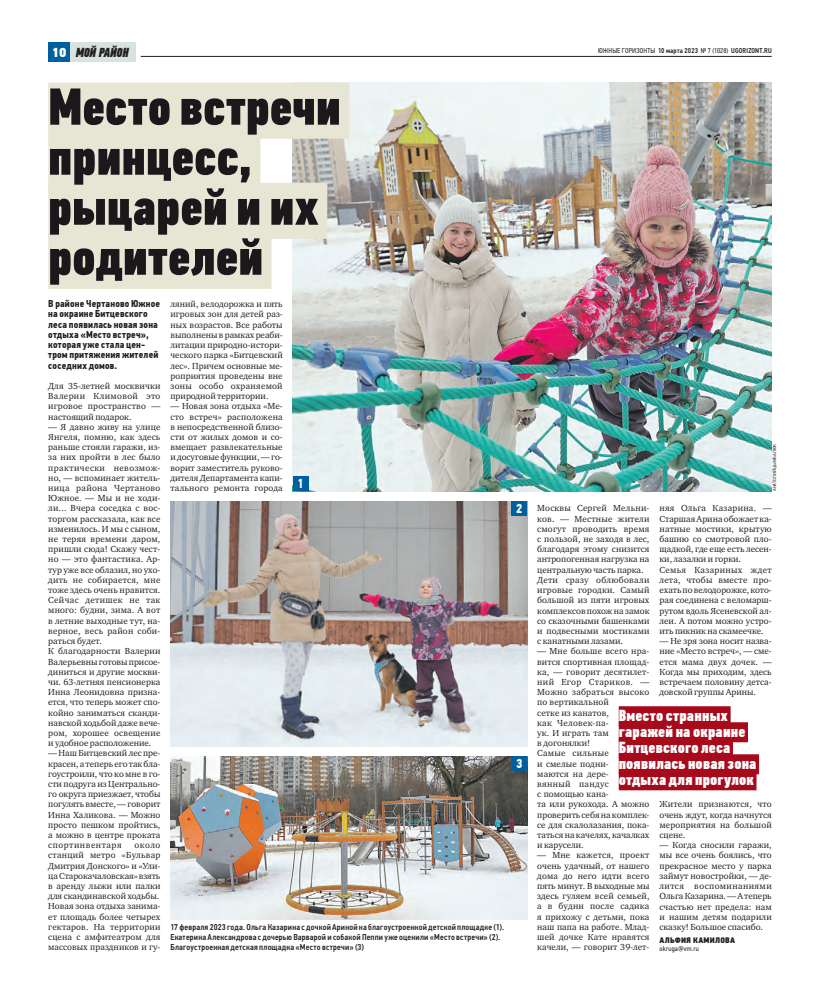
<style>
.page{position:relative;width:820px;height:993px;background:#fff}
.page>*{position:absolute;margin:0;border:0;box-sizing:border-box;transform-origin:0 0}
.t1{font:52px/50px "PF Din Text Comp Pro X Black";letter-spacing:.005em;color:#1a181b}
.t2{font:16px/16px "PF Din Text Comp Pro X Black";letter-spacing:.01em;color:#fff}
.t3{font:italic 13px "PF Din Text Comp Pro X Black";letter-spacing:-.015em;color:#231f20}
.t4{font:700 13px "PF Din Text Cond Pro";color:#fff}
.t5{font:700 10px/10.2px "PF Din Text Cond Pro";letter-spacing:.015em;color:#231f20}
.t6{font:9px/10.2px "Charter ITC";letter-spacing:.01em;color:#231f20;text-align:justify}
.t7{font:500 8.5px/10.2px "PF Din Text Cond Pro";letter-spacing:.02em;color:#231f20}
.t8{font:8px "PF Din Text Cond Pro X Black";letter-spacing:.03em;color:#231f20}
.t9{font:500 7px "PF Din Text Cond Pro";letter-spacing:.02em;color:#231f20}
.t10{font:7px "PF Din Text Cond Pro";letter-spacing:.03em;color:#231f20}
.t11{font:4.5px "PF Din Text Pro";color:#231f20}
.s1{font-family:"PF Din Text Pro";font-weight:900;font-style:normal;color:#fff}
.s2{font-weight:400}
</style>
<div class="page">
<hr style="left:141px;top:56px;width:630px;height:1px;background:#231f20">
<div style="left:70px;top:43px;width:65px;height:19px;background:#d6e3e0"></div>
<div style="left:48px;top:43px;width:22px;height:19px;background:#005f9d"></div>
<img style="left:292px;top:83px;width:479px;height:408px">
<div style="left:48px;top:83px;width:301px;height:56px;background:#e7e5d4"></div>
<div style="left:48px;top:133px;width:212px;height:56px;background:#e7e5d4"></div>
<div style="left:48px;top:183px;width:279px;height:56px;background:#e7e5d4"></div>
<div style="left:48px;top:233px;width:223px;height:56px;background:#e7e5d4"></div>
<img style="left:170px;top:501px;width:357px;height:245px">
<img style="left:170px;top:756px;width:357px;height:163px">
<div style="left:618px;top:706px;width:112px;height:20px;background:#a70a1a"></div>
<div style="left:618px;top:722px;width:129px;height:20px;background:#a70a1a"></div>
<div style="left:618px;top:738px;width:114px;height:20px;background:#a70a1a"></div>
<div style="left:618px;top:754px;width:140px;height:20px;background:#a70a1a"></div>
<div style="left:618px;top:770px;width:138px;height:20px;background:#a70a1a"></div>
<div style="left:292px;top:476px;width:16px;height:15px;background:#005f9d"></div>
<div style="left:511px;top:501px;width:16px;height:15px;background:#005f9d"></div>
<div style="left:511px;top:756px;width:16px;height:15px;background:#005f9d"></div>
<h3 class="t3" style="left:52px;top:47px;width:78px"><span class="s1">10</span> МОЙ РАЙОН</h3>
<p class="t9" style="left:598px;top:47px;width:175px"><span class="s2">ЮЖНЫЕ ГОРИЗОНТЫ</span> 10 марта 2023 <span class="s2">№ 7 (1028)</span> UGORIZONT.RU</p>
<h1 class="t1" style="left:48px;top:87px;width:294px">Место встречи принцесс, рыцарей и их родителей</h1>
<p class="t6" style="left:170px;top:299px;width:114px">ляний, велодорожка и пять игровых зон для детей раз&shy;ных возрастов. Все работы выполнены в рамках реаби&shy;литации природно-истори&shy;ческого парка «Битцевский лес». Причем основные ме&shy;роприятия проведены вне зоны особо охраняемой природной территории.</p>
<p class="t6" style="left:170px;top:401px;width:114px">— Новая зона отдыха «Ме&shy;сто встреч» расположена в непосредственной близо&shy;сти от жилых домов и со&shy;вмещает развлекательные и досуговые функции, — го&shy;ворит заместитель руково&shy;дителя Департамента капи&shy;тального ремонта города</p>
<p class="t5" style="left:48px;top:299px;width:113px">В районе Чертаново Южное на окраине Битцевского леса появилась новая зона отдыха «Место встреч», которая уже стала цен&shy;тром притяжения жителей соседних домов.</p>
<p class="t6" style="left:48px;top:380px;width:114px">Для 35-летней москвички Валерии Климовой это игровое пространство — настоящий подарок.</p>
<p class="t6" style="left:48px;top:421px;width:114px;text-align:left">— Я давно живу на улице<br>Янгеля, помню, как здесь раньше стояли гаражи, из&shy;за них пройти в лес было практически невозмож&shy;но, — вспоминает житель&shy;ница района Чертаново<br>Южное. — Мы и не ходи&shy;ли... Вчера соседка с вос&shy;торгом рассказала, как все изменилось. И мы с сыном, не теряя времени даром, пришли сюда! Скажу чест&shy;но — это фантастика. Ар&shy;тур уже все облазил, но ухо&shy;дить не собирается, мне тоже здесь очень нравится.<br>Сейчас детишек не так много: будни, зима. А вот в летние выходные тут, на&shy;верное, весь район соби&shy;раться будет.<br>К благодарности Валерии<br>Валерьевны готовы присое&shy;диниться и другие москви&shy;чи. 63-летняя пенсионерка<br>Инна Леонидовна призна&shy;ется, что теперь может спо&shy;койно заниматься сканди&shy;навской ходьбой даже вече&shy;ром, хорошее освещение и удобное расположение.</p>
<p class="t6" style="left:48px;top:748px;width:114px">— Наш Битцевский лес пре&shy;красен, а теперь его так бла&shy;гоустроили, что ко мне в го&shy;сти подруга из Центрально&shy;го округа приезжает, чтобы погулять вместе, — говорит Инна Халикова. — Можно просто пешком пройтись, а можно в центре проката спортинвентаря</p>
<h3 class="t4" style="left:297px;top:478px;width:8px">1</h3>
<p class="t6" style="left:48px;top:839px;width:114px;text-indent:86px">около станций метро «Бульвар Дмитрия Донского» и «Ули&shy;ца Старокачаловская» взять в аренду лыжи или палки для скандинавской ходьбы.<br>Новая зона отдыха занима&shy;ет площадь более четырех гектаров. На территории сцена с амфитеатром для массовых праздников и гу-</p>
<p class="t7" style="left:170px;top:922px;width:335px">17 февраля 2023 года. Ольга Казарина с дочкой Ариной на благоустроенной детской площадке (1).<br>Екатерина Александрова с дочерью Варварой и собакой Пеппи уже оценили «Место встречи» (2).<br>Благоустроенная детская площадка «Место встречи» (3)</p>
<h3 class="t4" style="left:516px;top:503px;width:8px">2</h3>
<h3 class="t4" style="left:516px;top:758px;width:8px">3</h3>
<p class="t11" style="left:772px;top:491px;width:48px;rotate:-90deg">АНАТОЛИЙ ЦЫМБАЛЮК</p>
<p class="t6" style="left:537px;top:503px;width:114px;text-align:left">Москвы Сергей Мельни&shy;ков. — Местные жители смогут проводить время с пользой, не заходя в лес, благодаря этому снизится антропогенная нагрузка на центральную часть парка.<br>Дети сразу облюбовали игровые городки. Самый большой из пяти игровых комплексов похож на замок со сказочными башенками и подвесными мостиками с канатными лазами.</p>
<p class="t6" style="left:537px;top:646px;width:114px;text-align:left">— Мне больше всего нра&shy;вится спортивная площад&shy;ка, — говорит десятилет&shy;ний Егор Стариков. —<br>Можно забраться высоко по вертикальной<br>сетке из канатов,<br>как Человек-па-<br>ук. И играть там<br>в догонялки!<br>Самые сильные<br>и смелые подни-<br>маются на дере-<br>вянный пандус<br>с помощью кана-<br>та или рукохода. А можно проверить себя на комплек&shy;се для скалолазания, пока&shy;таться на качелях, качалках и карусели.</p>
<p class="t6" style="left:537px;top:850px;width:114px">— Мне кажется, проект очень удачный, от нашего дома до него идти всего пять минут. В выходные мы здесь гуляем всей семьей, а в будни после садика я прихожу с детьми, пока наш папа на работе. Млад&shy;шей дочке Кате нравятся качели, — говорит 39-лет-</p>
<p class="t6" style="left:659px;top:503px;width:114px;text-align:left">няя Ольга Казарина. —<br>Старшая Арина обожает ка&shy;натные мостики, крытую башню со смотровой пло&shy;щадкой, где еще есть лесен&shy;ки, лазалки и горки.<br>Семья Казариных ждет лета, чтобы вместе про&shy;ехать по велодорожке, кото&shy;рая соединена с веломарш&shy;рутом вдоль Ясеневской ал&shy;леи. А потом можно устро&shy;ить пикник на скамеечке.</p>
<p class="t6" style="left:659px;top:635px;width:114px">— Не зря зона носит назва&shy;ние «Место встреч», — сме&shy;ется мама двух дочек. — Когда мы приходим, здесь встречаем половину детса&shy;довской группы Арины.</p>
<h2 class="t2" style="left:618px;top:709px;width:139px">Вместо странных гаражей на окраине<br>Битцевского леса появилась новая зона отдыха для прогулок</h2>
<p class="t6" style="left:659px;top:799px;width:114px">Жители признаются, что очень ждут, когда начнутся мероприятия на большой сцене.</p>
<p class="t6" style="left:659px;top:839px;width:114px">— Когда сносили гаражи, мы все очень боялись, что прекрасное место у парка займут новостройки, — де&shy;лится воспоминаниями Ольга Казарина. — А теперь счастью нет предела: нам и нашим детям подарили сказку! Большое спасибо.</p>
<p class="t8" style="left:659px;top:936px;width:77px">АЛЬФИЯ КАМИЛОВА</p>
<p class="t10" style="left:659px;top:944px;width:41px">okruga@vm.ru</p>
</div>
